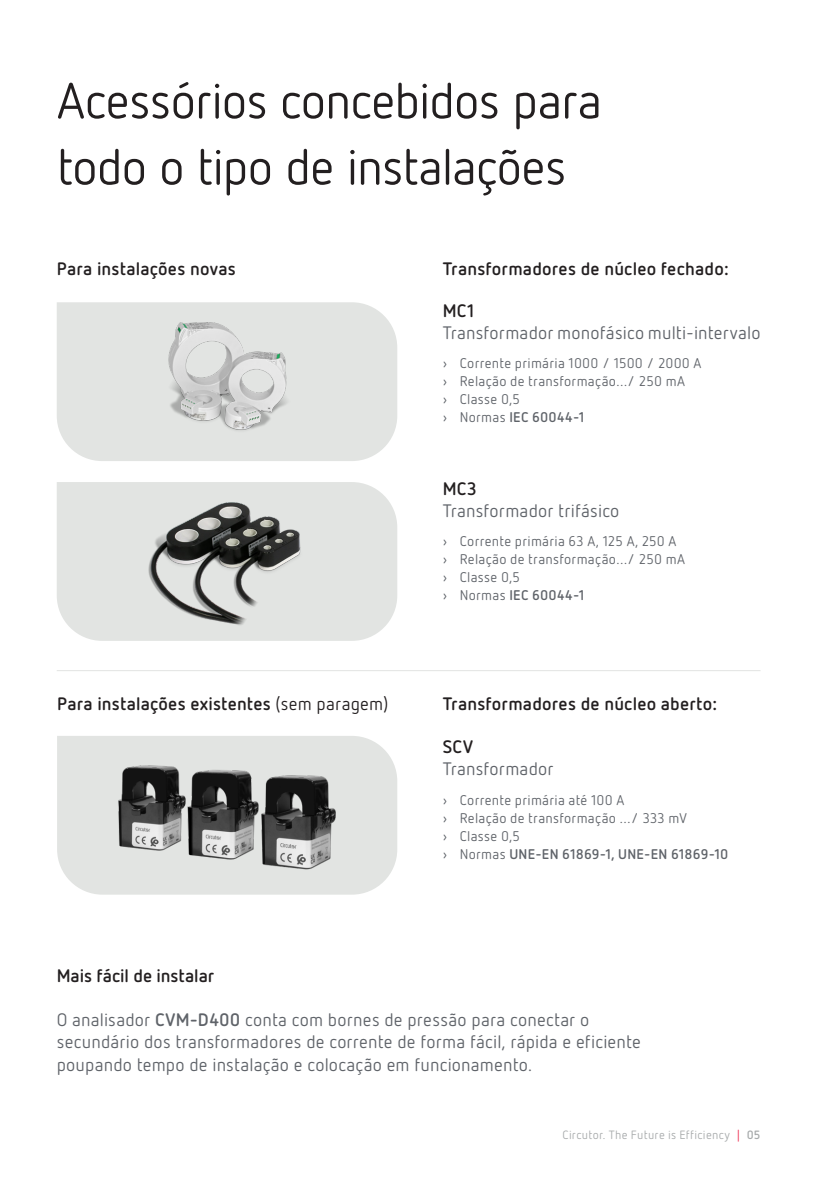
<style>
.page{position:relative;width:840px;height:1191px;background:#fff}
.page>*{position:absolute;margin:0;border:0;box-sizing:border-box;transform-origin:0 0}
.t1{font:50px/66.2px "Netto Pro";letter-spacing:-.02em;color:#231f20}
.t2{font:18px/22px "Netto Pro";letter-spacing:.01em;color:#5f6369}
.t3{font:700 18px "Netto Pro";letter-spacing:.01em;color:#231f20}
.t4{font:14px "Netto Pro";letter-spacing:.02em;color:#5f6369}
.t5{font:700 14px "Netto Pro";letter-spacing:.015em;color:#5f6369}
.t6{font:12px "Netto Pro";letter-spacing:.03em;color:#a8abac}
.s1{font-weight:400}
.s2{font-weight:700;color:#231f20}
.s3{font-weight:700}
.s4{color:#ee2d50}
</style>
<div class="page">
<div style="left:57px;top:482px;width:340px;height:159px;background:#e2e4e2"></div>
<div style="left:57px;top:302px;width:340px;height:159px;background:#e2e4e2"></div>
<svg style="left:57px;top:736px;width:340px;height:158px;background:#e4e6e4"></svg>
<hr style="left:57px;top:670px;width:703px;height:1px;background:#e2e4e2">
<img style="left:90px;top:745px;width:267px;height:147px">
<img style="left:135px;top:482px;width:184px;height:159px">
<img style="left:164px;top:313px;width:126px;height:122px">
<h3 class="t1" style="left:57px;top:66px;width:546px">Acessórios concebidos para todo o tipo de instalações</h3>
<p class="t3" style="left:57px;top:256px;width:180px">Para instalações novas</p>
<p class="t3" style="left:57px;top:692px;width:333px">Para instalações existentes <span class="s1">(sem paragem)</span></p>
<p class="t3" style="left:442px;top:256px;width:287px">Transformadores de núcleo fechado:</p>
<p class="t2" style="left:442px;top:299px;width:319px"><span class="s2">MC1<br></span>Transformador monofásico multi-intervalo</p>
<p class="t4" style="left:442px;top:354px;width:260px">› Corrente primária 1000 / 1500 / 2000 A</p>
<p class="t4" style="left:442px;top:372px;width:244px">› Relação de transformação…/ 250 mA</p>
<p class="t4" style="left:442px;top:390px;width:79px">› Classe 0,5</p>
<p class="t5" style="left:442px;top:408px;width:143px"><span class="s1">› Normas</span> IEC 60044-1</p>
<p class="t2" style="left:442px;top:477px;width:178px"><span class="s2">MC3<br></span>Transformador trifásico</p>
<p class="t4" style="left:442px;top:532px;width:235px">› Corrente primária 63 A, 125 A, 250 A</p>
<p class="t4" style="left:442px;top:550px;width:244px">› Relação de transformação…/ 250 mA</p>
<p class="t4" style="left:442px;top:568px;width:79px">› Classe 0,5</p>
<p class="t5" style="left:442px;top:586px;width:143px"><span class="s1">› Normas</span> IEC 60044-1</p>
<p class="t3" style="left:442px;top:692px;width:275px">Transformadores de núcleo aberto:</p>
<p class="t2" style="left:442px;top:735px;width:112px"><span class="s2">SCV<br></span>Transformador</p>
<p class="t4" style="left:442px;top:790px;width:183px">› Corrente primária até 100 A</p>
<p class="t4" style="left:442px;top:808px;width:245px">› Relação de transformação …/ 333 mV</p>
<p class="t4" style="left:442px;top:826px;width:79px">› Classe 0,5</p>
<p class="t5" style="left:442px;top:844px;width:287px"><span class="s1">› Normas</span> UNE-EN 61869-1, UNE-EN 61869-10</p>
<h5 class="t3" style="left:57px;top:964px;width:159px">Mais fácil de instalar</h5>
<p class="t2" style="left:57px;top:1008px;width:585px">O analisador <span class="s3">CVM-D400</span> conta com bornes de pressão para conectar o secundário dos transformadores de corrente de forma fácil, rápida e eficiente poupando tempo de instalação e colocação em funcionamento.</p>
<p class="t6" style="left:562px;top:1127px;width:199px">Circutor. The Future is Efficiency <span class="s4">|</span> <span class="s3">05</span></p>
</div>
